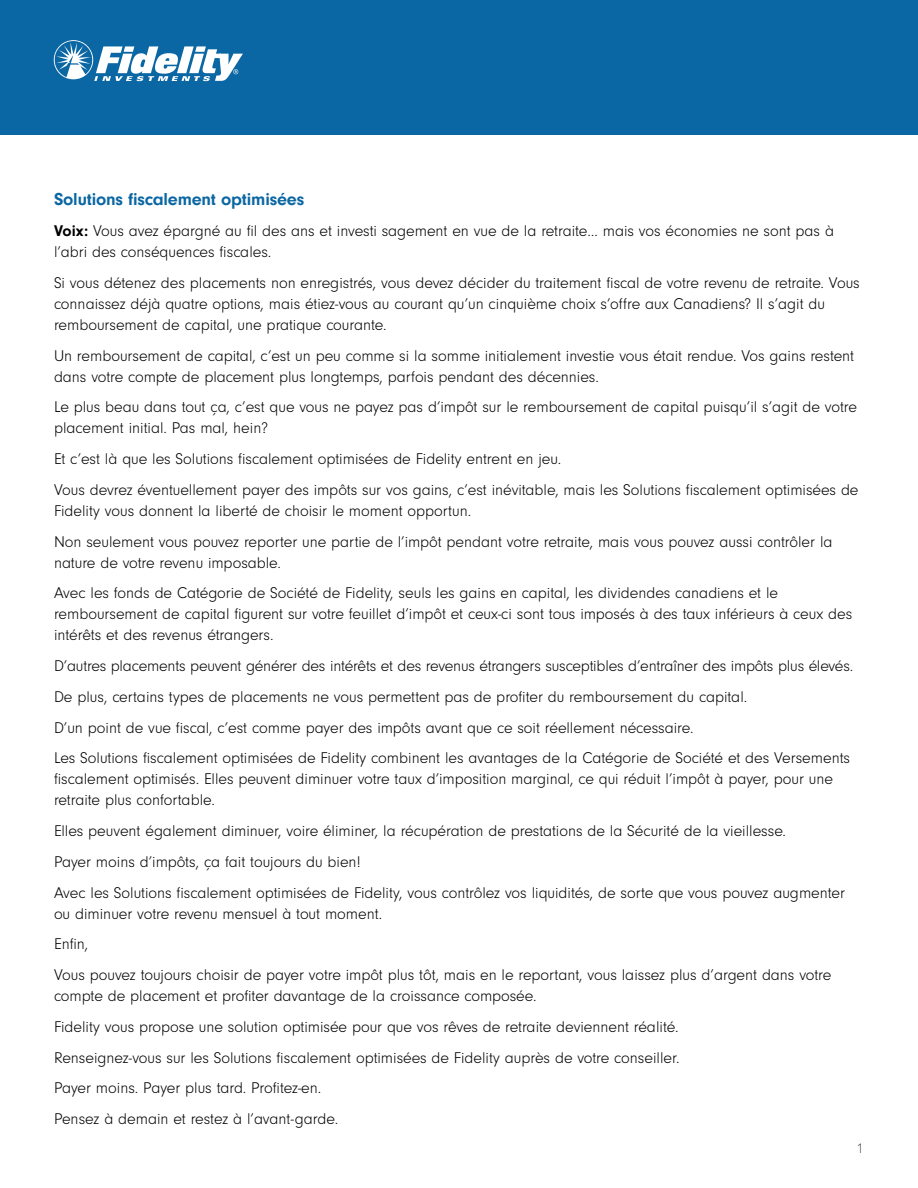
<style>
.page{position:relative;width:918px;height:1188px;background:#fff}
.page>*{position:absolute;margin:0;border:0;box-sizing:border-box;transform-origin:0 0}
.t1{font:700 18px "Neuzeit Gro";letter-spacing:-.01em;color:#0b67a3}
.t2{font:300 16.2px/30.8px "Neuzeit Gro";color:#000}
.t3{font:300 13.5px "Avenir";color:#58595b}
.s1{font-weight:700}
</style>
<div class="page">
<div style="left:0;top:0;width:918px;height:135px;background:#0b67a3"></div>
<svg style="left:54px;top:40px;width:189px;height:41px"></svg>
<p class="t1" style="left:54px;top:189px;width:252px">Solutions fiscalement optimisées</p>
<p class="t2" style="left:54px;top:221px;width:782px;line-height:21px"><span class="s1">Voix:</span> Vous avez épargné au fil des ans et investi sagement en vue de la retraite… mais vos économies ne sont pas à l’abri des conséquences fiscales.</p>
<p class="t2" style="left:54px;top:272px;width:807px;line-height:21px">Si vous détenez des placements non enregistrés, vous devez décider du traitement fiscal de votre revenu de retraite. Vous connaissez déjà quatre options, mais étiez-vous au courant qu’un cinquième choix s’offre aux Canadiens? Il s’agit du remboursement de capital, une pratique courante.</p>
<p class="t2" style="left:54px;top:345px;width:802px;line-height:21px">Un remboursement de capital, c’est un peu comme si la somme initialement investie vous était rendue. Vos gains restent dans votre compte de placement plus longtemps, parfois pendant des décennies.</p>
<p class="t2" style="left:54px;top:397px;width:805px;line-height:21px">Le plus beau dans tout ça, c’est que vous ne payez pas d’impôt sur le remboursement de capital puisqu’il s’agit de votre placement initial. Pas mal, hein?</p>
<p class="t2" style="left:54px;top:444px;width:806px">Et c’est là que les Solutions fiscalement optimisées de Fidelity entrent en jeu.<br>Vous devrez éventuellement payer des impôts sur vos gains, c’est inévitable, mais les Solutions fiscalement optimisées de</p>
<p class="t2" style="left:54px;top:496px;width:780px">Fidelity vous donnent la liberté de choisir le moment opportun.<br>Non seulement vous pouvez reporter une partie de l’impôt pendant votre retraite, mais vous pouvez aussi contrôler la</p>
<p class="t2" style="left:54px;top:547px;width:726px">nature de votre revenu imposable.<br>Avec les fonds de Catégorie de Société de Fidelity, seuls les gains en capital, les dividendes canadiens et le</p>
<p class="t2" style="left:54px;top:604px;width:800px;line-height:21px">remboursement de capital figurent sur votre feuillet d’impôt et ceux-ci sont tous imposés à des taux inférieurs à ceux des intérêts et des revenus étrangers.</p>
<p class="t2" style="left:54px;top:651px;width:801px">D’autres placements peuvent générer des intérêts et des revenus étrangers susceptibles d’entraîner des impôts plus élevés.<br>De plus, certains types de placements ne vous permettent pas de profiter du remboursement du capital.<br>D’un point de vue fiscal, c’est comme payer des impôts avant que ce soit réellement nécessaire.<br>Les Solutions fiscalement optimisées de Fidelity combinent les avantages de la Catégorie de Société et des Versements</p>
<p class="t2" style="left:54px;top:769px;width:781px;line-height:21px">fiscalement optimisés. Elles peuvent diminuer votre taux d’imposition marginal, ce qui réduit l’impôt à payer, pour une retraite plus confortable.</p>
<p class="t2" style="left:54px;top:816px;width:793px">Elles peuvent également diminuer, voire éliminer, la récupération de prestations de la Sécurité de la vieillesse.<br>Payer moins d’impôts, ça fait toujours du bien!<br>Avec les Solutions fiscalement optimisées de Fidelity, vous contrôlez vos liquidités, de sorte que vous pouvez augmenter</p>
<p class="t2" style="left:54px;top:898px;width:779px">ou diminuer votre revenu mensuel à tout moment.<br>Enfin,<br>Vous pouvez toujours choisir de payer votre impôt plus tôt, mais en le reportant, vous laissez plus d’argent dans votre</p>
<p class="t2" style="left:54px;top:981px;width:627px">compte de placement et profiter davantage de la croissance composée.<br>Fidelity vous propose une solution optimisée pour que vos rêves de retraite deviennent réalité.<br>Renseignez-vous sur les Solutions fiscalement optimisées de Fidelity auprès de votre conseiller.<br>Payer moins. Payer plus tard. Profitez-en.<br>Pensez à demain et restez à l’avant-garde.</p>
<p class="t3" style="left:857px;top:1140px;width:9px">1</p>
</div>
